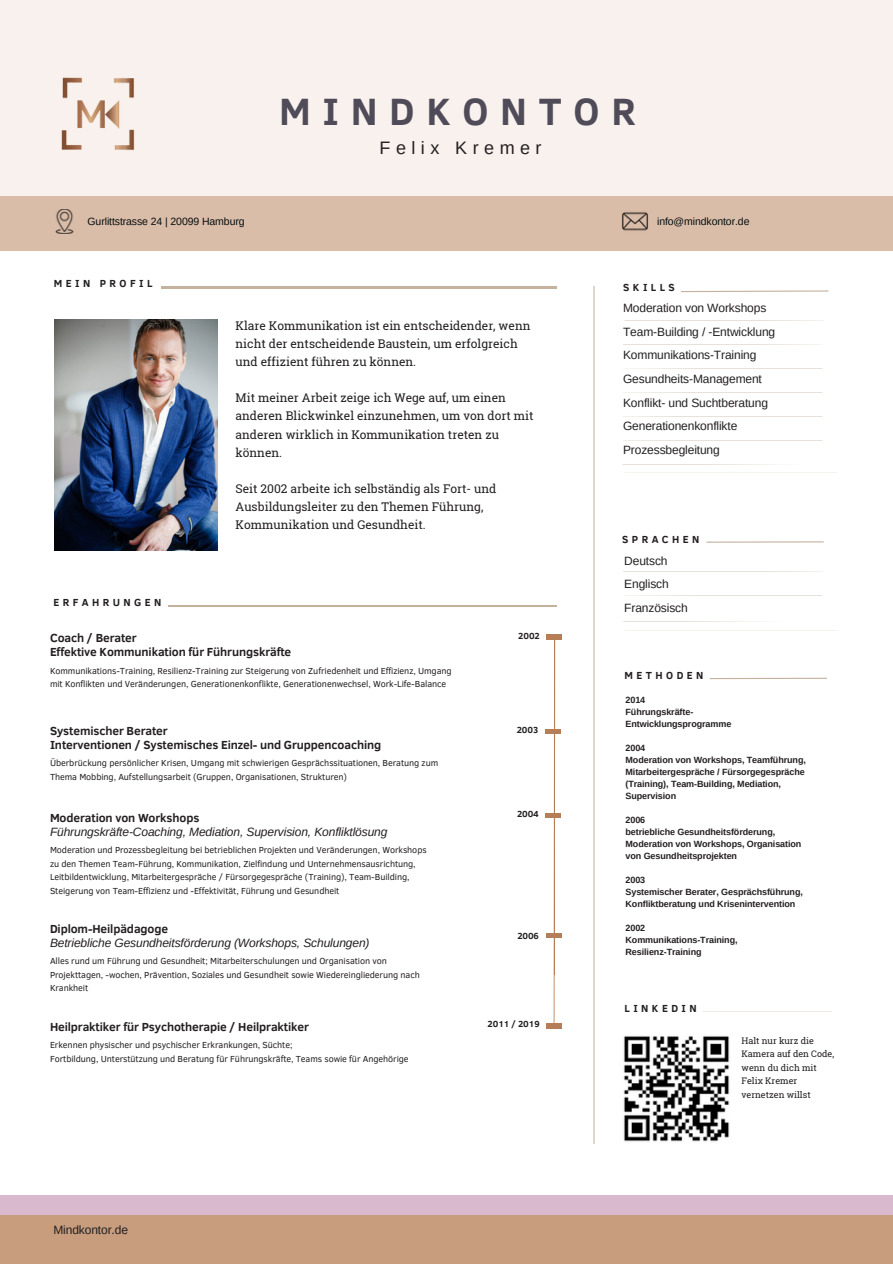
<style>
.page{position:relative;width:893px;height:1264px;background:#fff}
.page>*{position:absolute;margin:0;border:0;box-sizing:border-box;transform-origin:0 0}
.t1{font:700 39px "Clear Sans";letter-spacing:.3em;color:#4f4b58}
.t2{font:18px "Arimo";letter-spacing:.3em;color:#231f20}
.t3{font:12px/18px "Roboto Slab";color:#231f20}
.t4{font:700 12px "Clear Sans";letter-spacing:-.01em;color:#231f20}
.t5{font:12px/23.7px "Arimo";letter-spacing:-.01em;color:#231f20}
.t6{font:italic 12px "Arimo";letter-spacing:-.01em;color:#231f20}
.t7{font:700 10.5px "Clear Sans";letter-spacing:.33em;color:#231f20}
.t8{font:10.5px "Arimo";letter-spacing:-.01em;color:#070d0e}
.t9{font:9px/13.5px "Clear Sans";letter-spacing:-.01em;color:#231f20}
.t10{font:700 9px/12px "Arimo";letter-spacing:-.01em;color:#231f20}
.t11{font:9px/13.5px "Roboto Slab";color:#231f20}
.t12{font:700 9px "Clear Sans";letter-spacing:-.01em;color:#231f20}
</style>
<div class="page">
<div style="left:0;top:196px;width:892px;height:55px;background:#dabda9"></div>
<div style="left:0;top:0;width:892px;height:196px;background:#f8f1ed"></div>
<hr style="left:169px;top:605px;width:387px;height:2px;background:#c4b19e">
<hr style="left:593px;top:286px;width:1px;height:857px;background:#dfd5cb">
<div style="left:0;top:1195px;width:892px;height:21px;background:#d8b9cd"></div>
<img style="left:622px;top:212px;width:26px;height:19px">
<img style="left:55px;top:210px;width:19px;height:24px">
<svg style="left:552px;top:639px;width:3px;height:384px"></svg>
<div style="left:546px;top:1023px;width:15px;height:5px;background:#b67e56"></div>
<hr style="left:545px;top:729px;width:15px;height:4px;background:#b67e56">
<hr style="left:546px;top:933px;width:15px;height:4px;background:#b67e56">
<img style="left:623px;top:1036px;width:107px;height:106px">
<div style="left:0;top:1215px;width:892px;height:48px;background:#c79d7e"></div>
<hr style="left:546px;top:635px;width:15px;height:4px;background:#b67e56">
<img style="left:54px;top:319px;width:164px;height:231px">
<div style="left:545px;top:813px;width:15px;height:5px;background:#b67e56"></div>
<img style="left:61px;top:77px;width:74px;height:74px">
<svg style="left:624px;top:320px;width:199px;height:1px"></svg>
<svg style="left:623px;top:344px;width:199px;height:1px"></svg>
<svg style="left:626px;top:368px;width:196px;height:1px"></svg>
<svg style="left:623px;top:392px;width:199px;height:1px"></svg>
<svg style="left:623px;top:416px;width:199px;height:1px"></svg>
<svg style="left:623px;top:440px;width:199px;height:1px"></svg>
<svg style="left:622px;top:464px;width:154px;height:1px"></svg>
<svg style="left:681px;top:290px;width:148px;height:3px"></svg>
<hr style="left:706px;top:541px;width:117px;height:1px;background:#c4b19e">
<svg style="left:623px;top:571px;width:199px;height:1px"></svg>
<svg style="left:624px;top:595px;width:198px;height:1px"></svg>
<hr style="left:709px;top:677px;width:117px;height:2px;background:#c4b19e">
<hr style="left:161px;top:287px;width:395px;height:1px;background:#c4b19e">
<p class="t8" style="left:87px;top:216px;width:158px">Gurlittstrasse 24 | 20099 Hamburg</p>
<p class="t7" style="left:54px;top:276px;width:100px">MEIN PROFIL</p>
<p class="t1" style="left:279px;top:83px;width:358px">MINDKONTOR</p>
<p class="t2" style="left:379px;top:138px;width:163px">Felix Kremer</p>
<p class="t8" style="left:656px;top:215px;width:94px">info@mindkontor.de</p>
<p class="t7" style="left:623px;top:280px;width:53px">SKILLS</p>
<p class="t7" style="left:53px;top:594px;width:109px">ERFAHRUNGEN</p>
<p class="t3" style="left:235px;top:317px;width:296px">Klare Kommunikation ist ein entscheidender, wenn nicht der entscheidende Baustein, um erfolgreich und effizient führen zu können.</p>
<p class="t3" style="left:235px;top:389px;width:299px">Mit meiner Arbeit zeige ich Wege auf, um einen anderen Blickwinkel einzunehmen, um von dort mit anderen wirklich in Kommunikation treten zu können.</p>
<p class="t3" style="left:235px;top:479px;width:262px">Seit 2002 arbeite ich selbständig als Fort- und<br>Ausbildungsleiter zu den Themen Führung,<br>Kommunikation und Gesundheit.</p>
<p class="t4" style="left:50px;top:629px;width:88px">Coach / Berater</p>
<p class="t4" style="left:50px;top:643px;width:243px">Effektive Kommunikation für Führungskräfte</p>
<p class="t9" style="left:50px;top:663px;width:403px">Kommunikations-Training, Resilienz-Training zur Steigerung von Zufriedenheit und Effizienz, Umgang mit Konflikten und Veränderungen, Generationenkonflikte, Generationenwechsel, Work-Life-Balance</p>
<p class="t4" style="left:50px;top:722px;width:119px">Systemischer Berater</p>
<p class="t4" style="left:50px;top:736px;width:333px">Interventionen / Systemisches Einzel- und Gruppencoaching</p>
<p class="t9" style="left:50px;top:755px;width:389px">Überbrückung persönlicher Krisen, Umgang mit schwierigen Gesprächssituationen, Beratung zum<br>Thema Mobbing, Aufstellungsarbeit (Gruppen, Organisationen, Strukturen)</p>
<p class="t4" style="left:50px;top:809px;width:151px">Moderation von Workshops</p>
<p class="t6" style="left:50px;top:824px;width:339px">Führungskräfte-Coaching, Mediation, Supervision, Konfliktlösung</p>
<p class="t9" style="left:50px;top:842px;width:378px">Moderation und Prozessbegleitung bei betrieblichen Projekten und Veränderungen, Workshops zu den Themen Team-Führung, Kommunikation, Zielfindung und Unternehmensausrichtung, Leitbildentwicklung, Mitarbeitergespräche / Fürsorgegespräche (Training), Team-Building, Steigerung von Team-Effizienz und -Effektivität, Führung und Gesundheit</p>
<p class="t4" style="left:50px;top:920px;width:120px">Diplom-Heilpädagoge</p>
<p class="t6" style="left:50px;top:936px;width:321px">Betriebliche Gesundheitsförderung (Workshops, Schulungen)</p>
<p class="t9" style="left:50px;top:954px;width:371px">Alles rund um Führung und Gesundheit; Mitarbeiterschulungen und Organisation von<br>Projekttagen, -wochen, Prävention, Soziales und Gesundheit sowie Wiedereingliederung nach<br>Krankheit</p>
<p class="t4" style="left:50px;top:1017px;width:260px">Heilpraktiker für Psychotherapie / Heilpraktiker</p>
<p class="t9" style="left:50px;top:1037px;width:244px">Erkennen physischer und psychischer Erkrankungen, Süchte;</p>
<p class="t9" style="left:50px;top:1051px;width:360px">Fortbildung, Unterstützung und Beratung für Führungskräfte, Teams sowie für Angehörige</p>
<p class="t12" style="left:518px;top:629px;width:23px">2002</p>
<p class="t12" style="left:516px;top:723px;width:23px">2003</p>
<p class="t12" style="left:517px;top:807px;width:23px">2004</p>
<p class="t12" style="left:517px;top:929px;width:23px">2006</p>
<p class="t12" style="left:487px;top:1016px;width:53px">2011 / 2019</p>
<p class="t5" style="left:53px;top:1217px;width:76px">Mindkontor.de</p>
<p class="t5" style="left:622px;top:296px;width:145px">Moderation von Workshops</p>
<p class="t5" style="left:622px;top:320px;width:154px">Team-Building / -Entwicklung<br>Kommunikations-Training</p>
<p class="t5" style="left:622px;top:367px;width:140px">Gesundheits-Management</p>
<p class="t5" style="left:622px;top:391px;width:146px">Konflikt- und Suchtberatung</p>
<p class="t5" style="left:622px;top:414px;width:116px">Generationenkonflikte<br>Prozessbegleitung</p>
<p class="t7" style="left:622px;top:531px;width:79px">SPRACHEN</p>
<p class="t5" style="left:624px;top:548px;width:65px">Deutsch<br>Englisch<br>Französisch</p>
<p class="t7" style="left:624px;top:668px;width:80px">METHODEN</p>
<p class="t10" style="left:625px;top:694px;width:21px">2014</p>
<p class="t10" style="left:625px;top:706px;width:69px">Führungskräfte-</p>
<p class="t10" style="left:625px;top:718px;width:107px">Entwicklungsprogramme</p>
<p class="t10" style="left:625px;top:742px;width:21px">2004</p>
<p class="t10" style="left:625px;top:754px;width:182px">Moderation von Workshops, Teamführung, Mitarbeitergespräche / Fürsorgegespräche (Training), Team-Building, Mediation, Supervision</p>
<p class="t10" style="left:625px;top:814px;width:21px">2006</p>
<p class="t10" style="left:625px;top:826px;width:177px">betriebliche Gesundheitsförderung,<br>Moderation von Workshops, Organisation von Gesundheitsprojekten</p>
<p class="t10" style="left:625px;top:874px;width:21px">2003</p>
<p class="t10" style="left:625px;top:886px;width:179px">Systemischer Berater, Gesprächsführung,<br>Konfliktberatung und Krisenintervention</p>
<p class="t10" style="left:625px;top:922px;width:21px">2002</p>
<p class="t10" style="left:625px;top:934px;width:113px">Kommunikations-Training,</p>
<p class="t10" style="left:625px;top:946px;width:78px">Resilienz-Training</p>
<p class="t7" style="left:624px;top:1000px;width:74px">LINKEDIN</p>
<p class="t11" style="left:741px;top:1033px;width:94px">Halt nur kurz die<br>Kamera auf den Code, wenn du dich mit<br>Felix Kremer vernetzen willst</p>
</div>
